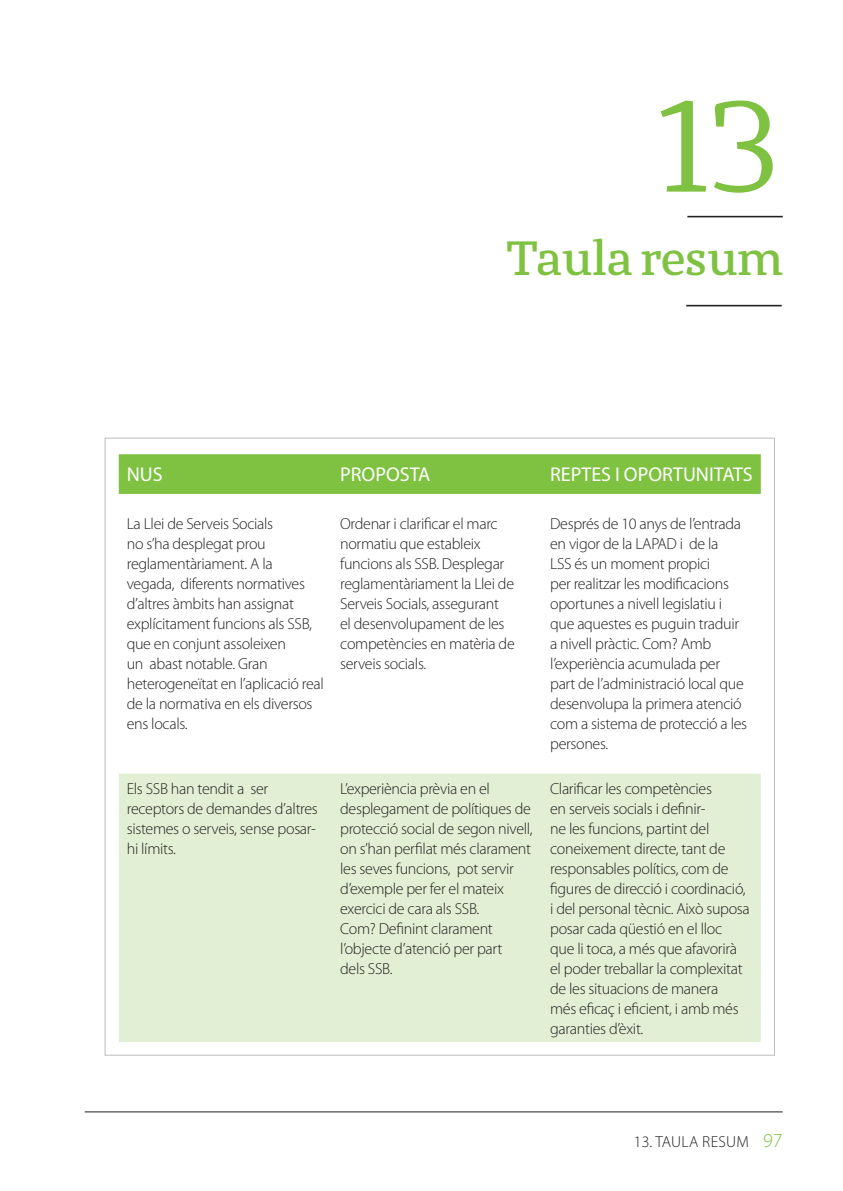
<style>
.page{position:relative;width:843px;height:1191px;background:#fff}
.page>*{position:absolute;margin:0;border:0;box-sizing:border-box;transform-origin:0 0}
.t1{font:132px "St Marie";color:#7fc241}
.t2{font:600 48px "St Marie";letter-spacing:-.02em;color:#7fc241}
.t3{font:20px "Myriad Pro";color:#fff}
.t4{font:300 16px/20px "Myriad Pro";letter-spacing:-.02em;color:#231f20}
.s1{font-size:20px;color:#7fc241}
</style>
<div class="page">
<hr style="left:85px;top:1111px;width:697px;height:1px;background:#231f20">
<hr style="left:686px;top:305px;width:95px;height:1px;background:#231f20">
<hr style="left:687px;top:216px;width:95px;height:1px;background:#231f20">
<div style="left:119px;top:454px;width:641px;height:40px;background:#7fc241"></div>
<div style="left:119px;top:774px;width:641px;height:268px;background:#e2efd4"></div>
<h1 class="t1" style="left:656px;top:65px;width:127px">13</h1>
<h2 class="t2" style="left:506px;top:229px;width:277px">Taula resum</h2>
<p class="t3" style="left:127px;top:461px;width:37px">NUS</p>
<p class="t3" style="left:340px;top:461px;width:92px">PROPOSTA</p>
<p class="t3" style="left:550px;top:461px;width:204px">REPTES I OPORTUNITATS</p>
<p class="t4" style="left:127px;top:513px;width:198px">La Llei de Serveis Socials<br>no s’ha desplegat prou reglamentàriament. A la vegada, diferents normatives d’altres àmbits han assignat explícitament funcions als SSB, que en conjunt assoleixen<br>un abast notable. Gran heterogeneïtat en l’aplicació real de la normativa en els diversos ens locals.</p>
<p class="t4" style="left:340px;top:513px;width:176px">Ordenar i clarificar el marc normatiu que estableix funcions als SSB. Desplegar reglamentàriament la Llei de<br>Serveis Socials, assegurant<br>el desenvolupament de les competències en matèria de serveis socials.</p>
<p class="t4" style="left:550px;top:513px;width:198px">Després de 10 anys de l’entrada en vigor de la LAPAD i de la<br>LSS és un moment propici<br>per realitzar les modificacions oportunes a nivell legislatiu i que aquestes es puguin traduir a nivell pràctic. Com? Amb l’experiència acumulada per part de l’administració local que desenvolupa la primera atenció com a sistema de protecció a les persones.</p>
<p class="t4" style="left:127px;top:778px;width:192px">Els SSB han tendit a ser receptors de demandes d’altres sistemes o serveis, sense posar&shy;hi límits.</p>
<p class="t4" style="left:340px;top:778px;width:194px">L’experiència prèvia en el desplegament de polítiques de protecció social de segon nivell, on s’han perfilat més clarament les seves funcions, pot servir d’exemple per fer el mateix exercici de cara als SSB.<br>Com? Definint clarament l’objecte d’atenció per part<br>dels SSB.</p>
<p class="t4" style="left:550px;top:778px;width:201px">Clarificar les competències<br>en serveis socials i definir-<br>ne les funcions, partint del coneixement directe, tant de responsables polítics, com de figures de direcció i coordinació, i del personal tècnic. Això suposa posar cada qüestió en el lloc que li toca, a més que afavorirà el poder treballar la complexitat de les situacions de manera<br>més eficaç i eficient, i amb més garanties d’èxit.</p>
<p class="t4" style="left:633px;top:1132px;width:150px">13. Taula resum <span class="s1">97</span></p>
</div>
